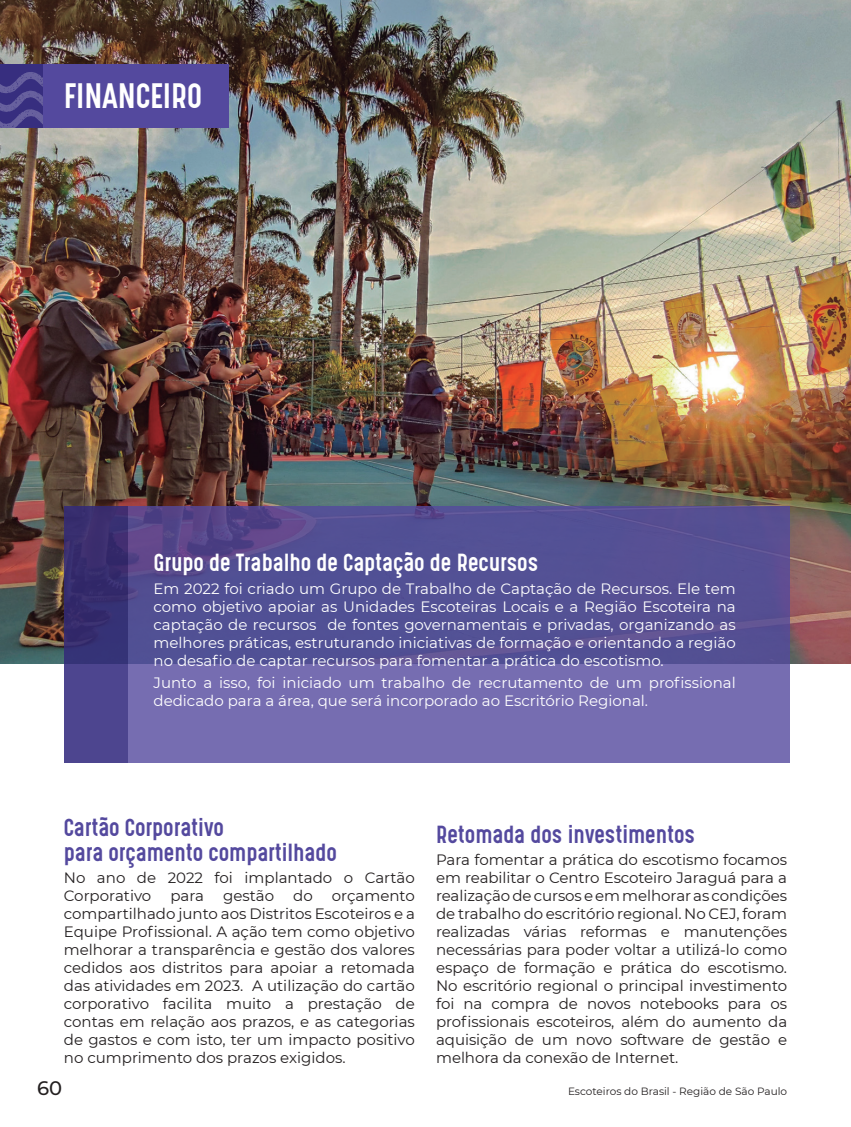
<style>
.page{position:relative;width:851px;height:1127px;background:#fff}
.page>*{position:absolute;margin:0;border:0;box-sizing:border-box;transform-origin:0 0}
.t1{font:30px "Gotcha Gothic";color:#fff}
.t2{font:21px/25.2px "Gotcha Gothic";color:#54499e}
.t3{font:21px "Gotcha Gothic";color:#fff}
.t4{font:500 19.5px "Montserrat";color:#231f20}
.t5{font:15px/18px "Montserrat";color:#231f20;text-align:justify}
.t6{font:15px/18px "Montserrat";color:#fff;text-align:justify}
.t7{font:10.5px "Montserrat";color:#231f20}
</style>
<div class="page">
<img style="left:0;top:0;width:850px;height:663px">
<div style="left:0;top:64px;width:229px;height:64px;background:#54499e"></div>
<div style="left:0;top:64px;width:43px;height:64px;background:#372e7f"></div>
<svg style="left:0;top:72px;width:43px;height:57px"></svg>
<svg style="left:128px;top:506px;width:661px;height:256px;background:#615a9e"></svg>
<svg style="left:64px;top:506px;width:64px;height:256px;background:#3f367b"></svg>
<h1 class="t1" style="left:64px;top:73px;width:140px">FINANCEIRO</h1>
<h2 class="t3" style="left:153px;top:547px;width:386px">Grupo de Trabalho de Captação de Recursos</h2>
<p class="t6" style="left:153px;top:579px;width:583px">Em 2022 foi criado um Grupo de Trabalho de Captação de Recursos. Ele tem como objetivo apoiar as Unidades Escoteiras Locais e a Região Escoteira na captação de recursos de fontes governamentais e privadas, organizando as melhores práticas, estruturando iniciativas de formação e orientando a região no desafio de captar recursos para fomentar a prática do escotismo.</p>
<p class="t6" style="left:153px;top:673px;width:583px">Junto a isso, foi iniciado um trabalho de recrutamento de um profissional dedicado para a área, que será incorporado ao Escritório Regional.</p>
<h2 class="t2" style="left:64px;top:814px;width:274px">Cartão Corporativo<br>para orçamento compartilhado</h2>
<p class="t5" style="left:64px;top:868px;width:352px">No ano de 2022 foi implantado o Cartão<br>Corporativo</p>
<p class="t5" style="left:170px;top:886px;width:35px">para</p>
<p class="t5" style="left:223px;top:886px;width:53px">gestão</p>
<p class="t5" style="left:293px;top:886px;width:21px">do</p>
<p class="t5" style="left:64px;top:886px;width:352px;text-indent:268px">orçamento compartilhado junto aos Distritos Escoteiros e a Equipe Profissional. A ação tem como objetivo melhorar a transparência e gestão dos valores cedidos aos distritos para apoiar a retomada das atividades em 2023. A utilização do cartão corporativo facilita muito a prestação de contas em relação aos prazos, e as categorias de gastos e com isto, ter um impacto positivo no cumprimento dos prazos exigidos.</p>
<h2 class="t2" style="left:436px;top:822px;width:260px">Retomada dos investimentos</h2>
<p class="t5" style="left:436px;top:850px;width:352px">Para fomentar a prática do escotismo focamos em reabilitar o Centro Escoteiro Jaraguá para a realização de cursos e em melhorar as condições de trabalho do escritório regional. No CEJ, foram realizadas várias reformas e manutenções necessárias para poder voltar a utilizá-lo como espaço de formação e prática do escotismo.<br>No escritório regional o principal investimento foi na compra de novos notebooks para os profissionais escoteiros, além do aumento da aquisição de um novo software de gestão e melhora da conexão de Internet.</p>
<h3 class="t4" style="left:37px;top:1074px;width:27px">60</h3>
<p class="t7" style="left:568px;top:1084px;width:221px">Escoteiros do Brasil - Região de São Paulo</p>
</div>
